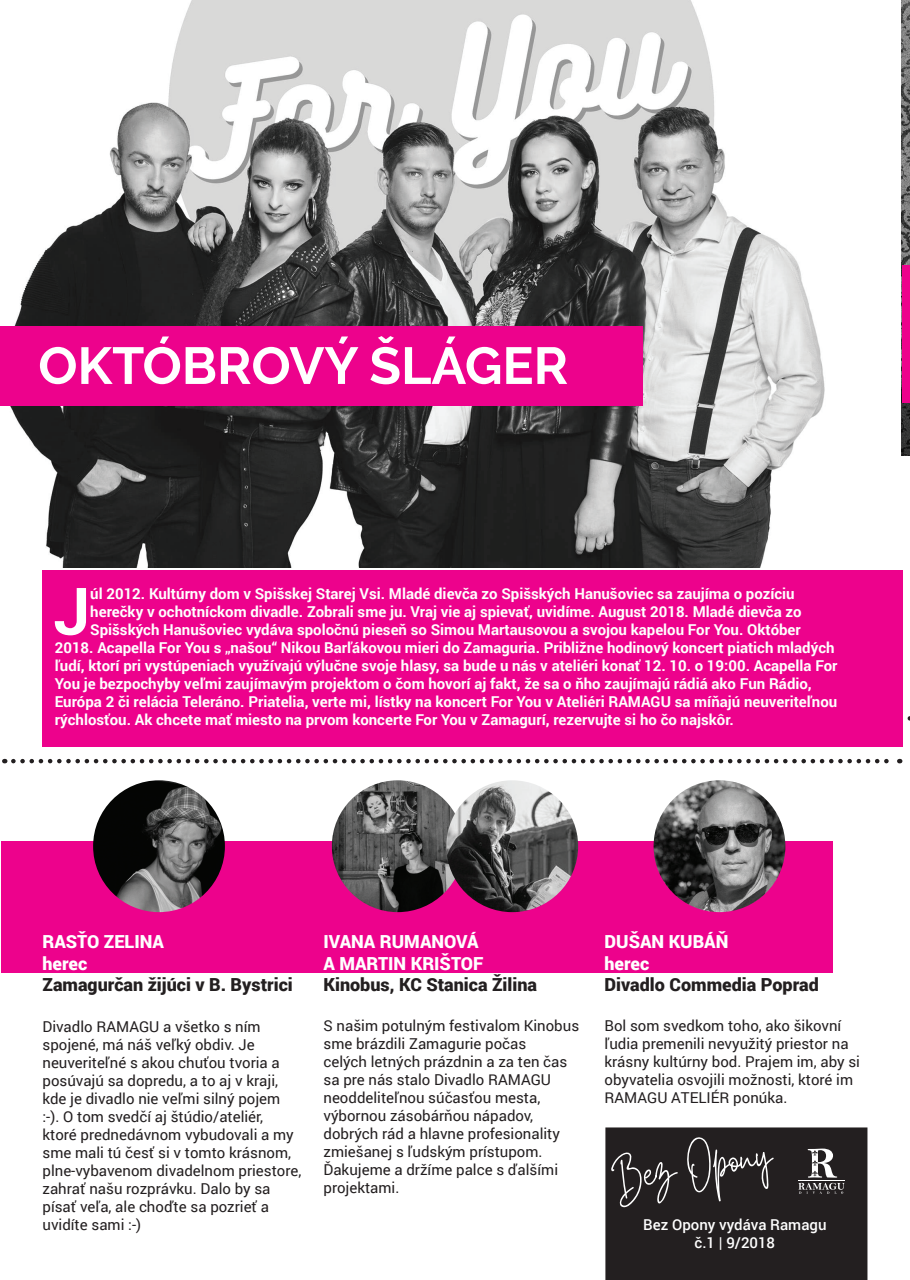
<style>
.page{position:relative;width:910px;height:1280px;background:#fff}
.page>*{position:absolute;margin:0;border:0;box-sizing:border-box;transform-origin:0 0}
.t1{font:700 65.7px "Roboto";color:#fff}
.t2{font:700 51.9px "Raleway";color:#fff}
.t3{font:900 18px "Roboto";color:#231f20}
.t4{font:900 18px/21.6px "Roboto";color:#fff}
.t5{font:15px/18px "Roboto";color:#231f20}
.t6{font:700 15px "Roboto";color:#fff}
.t7{font:500 15px/18px "Roboto";color:#fff;text-align:center}
</style>
<div class="page">
<div style="left:1px;top:841px;width:832px;height:132px;background:#ed028c"></div>
<div style="left:42px;top:570px;width:860px;height:176px;background:#ed028c"></div>
<img style="left:332px;top:780px;width:132px;height:132px;border-radius:66px">
<img style="left:446px;top:780px;width:132px;height:132px;border-radius:66px">
<img style="left:654px;top:780px;width:131px;height:132px;border-radius:66px">
<img style="left:93px;top:780px;width:132px;height:132px;border-radius:66px">
<img style="left:0;top:0;width:825px;height:568px">
<div style="left:0;top:326px;width:642px;height:79px;background:#ed028c"></div>
<img style="left:901px;top:0;width:9px;height:456px">
<div style="left:902px;top:265px;width:8px;height:137px;background:#ed028c"></div>
<div style="left:606px;top:1128px;width:261px;height:151px;background:#231f20"></div>
<div style="left:605px;top:1127px;width:262px;height:153px;border:2px solid #231f20"></div>
<svg style="left:13px;top:759px;width:887px;height:4px"></svg>
<svg style="left:611px;top:1137px;width:163px;height:71px"></svg>
<svg style="left:798px;top:1148px;width:47px;height:46px"></svg>
<h2 class="t2" style="left:38px;top:336px;width:531px">OKTÓBROVÝ ŠLÁGER</h2>
<h1 class="t1" style="left:53px;top:565px;width:39px">J</h1>
<p class="t6" style="left:90px;top:583px;width:706px">úl 2012. Kultúrny dom v Spišskej Starej Vsi. Mladé dievča zo Spišských Hanušoviec sa zaujíma o pozíciu</p>
<p class="t6" style="left:90px;top:601px;width:713px">herečky v ochotníckom divadle. Zobrali sme ju. Vraj vie aj spievať, uvidíme. August 2018. Mladé dievča zo</p>
<p class="t6" style="left:90px;top:619px;width:712px">Spišských Hanušoviec vydáva spoločnú pieseň so Simou Martausovou a svojou kapelou For You. Október</p>
<p class="t6" style="left:55px;top:637px;width:781px">2018. Acapella For You s „našou“ Nikou Barľákovou mieri do Zamaguria. Približne hodinový koncert piatich mladých</p>
<p class="t6" style="left:55px;top:655px;width:784px">ľudí, ktorí pri vystúpeniach využívajú výlučne svoje hlasy, sa bude u nás v ateliéri konať 12. 10. o 19:00. Acapella For</p>
<p class="t6" style="left:55px;top:673px;width:758px">You je bezpochyby veľmi zaujímavým projektom o čom hovorí aj fakt, že sa o ňho zaujímajú rádiá ako Fun Rádio,</p>
<p class="t6" style="left:55px;top:691px;width:784px">Európa 2 či relácia Teleráno. Priatelia, verte mi, lístky na koncert For You v Ateliéri RAMAGU sa míňajú neuveriteľnou</p>
<p class="t6" style="left:55px;top:709px;width:681px">rýchlosťou. Ak chcete mať miesto na prvom koncerte For You v Zamagurí, rezervujte si ho čo najskôr.</p>
<p class="t4" style="left:43px;top:930px;width:123px">RASŤO ZELINA herec</p>
<p class="t3" style="left:43px;top:972px;width:252px">Zamagurčan žijúci v B. Bystrici</p>
<p class="t4" style="left:323px;top:930px;width:162px">IVANA RUMANOVÁ<br>A MARTIN KRIŠTOF</p>
<p class="t3" style="left:323px;top:972px;width:215px">Kinobus, KC Stanica Žilina</p>
<p class="t4" style="left:604px;top:930px;width:125px">DUŠAN KUBÁŇ herec</p>
<p class="t3" style="left:604px;top:972px;width:216px">Divadlo Commedia Poprad</p>
<p class="t5" style="left:323px;top:1016px;width:257px">S našim potulným festivalom Kinobus sme brázdili Zamagurie počas<br>celých letných prázdnin a za ten čas sa pre nás stalo Divadlo RAMAGU neoddeliteľnou súčasťou mesta, výbornou zásobárňou nápadov, dobrých rád a hlavne profesionality zmiešanej s ľudským prístupom.<br>Ďakujeme a držíme palce s ďalšími projektami.</p>
<p class="t5" style="left:43px;top:1017px;width:260px">Divadlo RAMAGU a všetko s ním spojené, má náš veľký obdiv. Je neuveriteľné s akou chuťou tvoria a posúvajú sa dopredu, a to aj v kraji, kde je divadlo nie veľmi silný pojem<br>:-). O tom svedčí aj štúdio/ateliér,<br>ktoré prednedávnom vybudovali a my sme mali tú česť si v tomto krásnom, plne-vybavenom divadelnom priestore, zahrať našu rozprávku. Dalo by sa písať veľa, ale choďte sa pozrieť a uvidíte sami :-)</p>
<p class="t5" style="left:604px;top:1016px;width:257px">Bol som svedkom toho, ako šikovní ľudia premenili nevyužitý priestor na krásny kultúrny bod. Prajem im, aby si obyvatelia osvojili možnosti, ktoré im RAMAGU ATELIÉR ponúka.</p>
<p class="t7" style="left:643px;top:1215px;width:185px">Bez Opony vydáva Ramagu č.1 | 9/2018</p>
</div>
